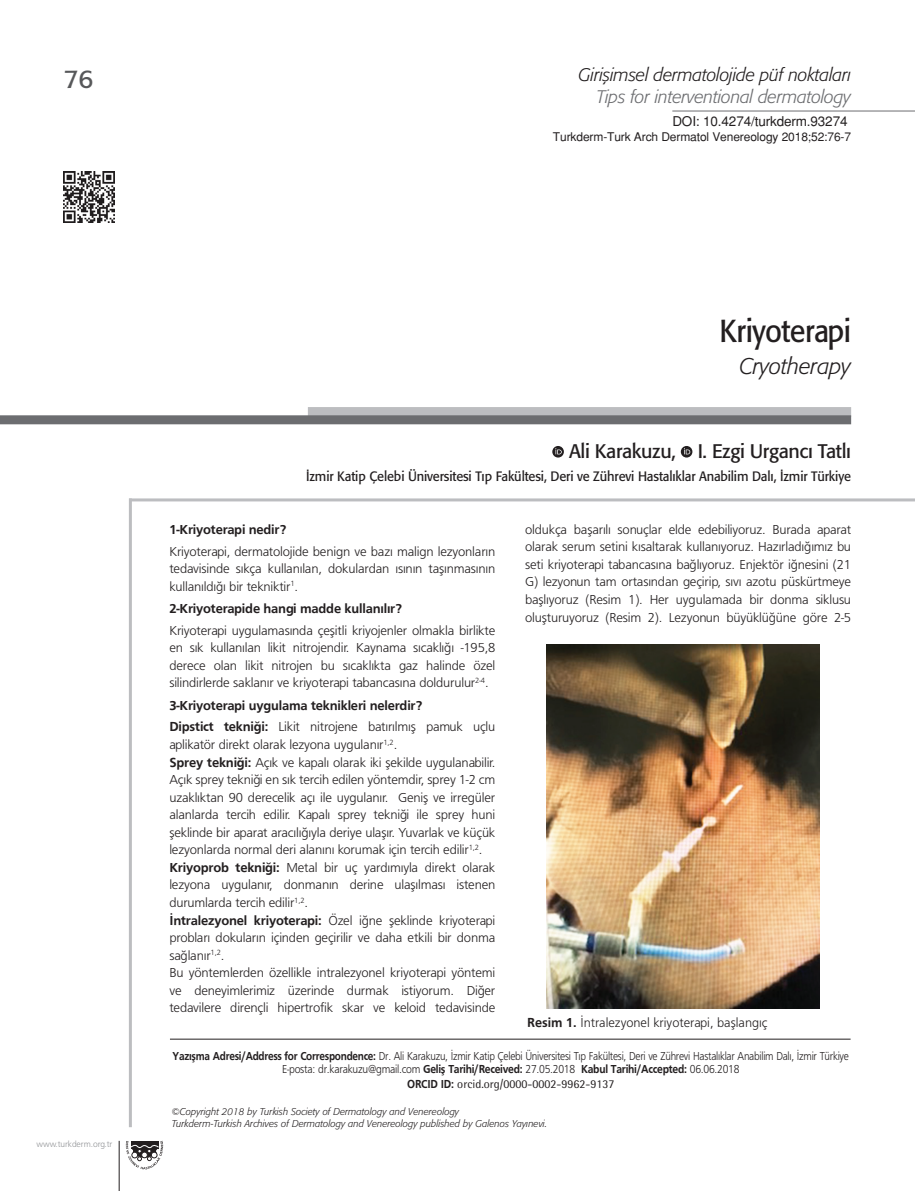
<style>
.page{position:relative;width:915px;height:1191px;background:#fff}
.page>*{position:absolute;margin:0;border:0;box-sizing:border-box;transform-origin:0 0}
.t1{font:31.5px "Formata Tr";letter-spacing:-.02em;color:#231f20;scale:.92 1}
.t2{font:25.5px "Formata Tr";color:#57585a}
.t3{font:22.5px "Formata Light Ita Tr";letter-spacing:-.01em;color:#231f20}
.t4{font:19.5px "Formata Tr";letter-spacing:-.02em;color:#231f20}
.t5{font:18px "Formata Light Ita Tr";letter-spacing:-.015em;color:#231f20}
.t6{font:18px "Formata Light Ita Tr";letter-spacing:-.015em;color:#6c6d70}
.t7{font:13.5px/17.5px "Frugal Normal Tr";letter-spacing:-.015em;color:#231f20;text-align:justify}
.t8{font:13.5px "Frugal Bold Tr";letter-spacing:-.015em;color:#231f20}
.t9{font:13.5px "Formata Tr";letter-spacing:-.01em;color:#231f20;scale:.95 1}
.t10{font:13.5px "Helvetica Normal Tr";letter-spacing:-.01em;color:#231f20}
.t11{font:12px/13.5px "Frugal Normal Tr";letter-spacing:-.025em;color:#231f20;text-align:center;scale:.87 1}
.t12{font:12px "Helvetica Normal Tr";letter-spacing:-.01em;color:#231f20}
.t13{font:12px "Rotis Semi Sans Std";color:#231f20}
.t14{font:9.75px/11.2px "Formata Light Ita Tr";color:#231f20}
.t15{font:9px "Frugal Normal Tr";letter-spacing:-.01em;color:#939598}
.s1{font-family:"Frugal Bold Tr"}
</style>
<div class="page">
<hr style="left:129px;top:498px;width:3px;height:629px;background:#bcbdc0">
<hr style="left:129px;top:498px;width:785px;height:3px;background:#bcbdc0">
<div style="left:308px;top:407px;width:542px;height:10px;background:#bcbdc0"></div>
<div style="left:0;top:415px;width:850px;height:9px;background:#6c6d70"></div>
<hr style="left:170px;top:1038px;width:680px;height:1px;background:#231f20">
<img style="left:64px;top:172px;width:51px;height:51px">
<img style="left:546px;top:645px;width:273px;height:363px">
<svg style="left:552px;top:446px;width:11px;height:11px"></svg>
<svg style="left:555px;top:448px;width:6px;height:6px"></svg>
<svg style="left:680px;top:446px;width:12px;height:11px"></svg>
<svg style="left:683px;top:448px;width:7px;height:6px"></svg>
<hr style="left:672px;top:111px;width:242px;height:1px;background:#6c6d70">
<svg style="left:126px;top:1140px;width:37px;height:29px"></svg>
<hr style="left:119px;top:1140px;width:1px;height:51px;background:#231f20">
<h2 class="t2" style="left:64px;top:64px;width:31px">76</h2>
<h3 class="t5" style="left:578px;top:64px;width:274px">Girişimsel dermatolojide püf noktaları</h3>
<h3 class="t6" style="left:596px;top:86px;width:256px">Tips for interventional dermatology</h3>
<p class="t10" style="left:672px;top:114px;width:177px">DOI: 10.4274/turkderm.93274</p>
<p class="t12" style="left:552px;top:129px;width:299px">Turkderm-Turk Arch Dermatol Venereology 2018;52:76-7</p>
<p class="t15" style="left:37px;top:1139px;width:77px">www.turkderm.org.tr</p>
<h1 class="t1" style="left:719px;top:311px;width:144px">Kriyoterapi</h1>
<h3 class="t3" style="left:739px;top:353px;width:113px">Cryotherapy</h3>
<h3 class="t4" style="left:569px;top:439px;width:283px">Ali Karakuzu, I. Ezgi Urgancı Tatlı</h3>
<p class="t9" style="left:306px;top:467px;width:575px">İzmir Katip Çelebi Üniversitesi Tıp Fakültesi, Deri ve Zührevi Hastalıklar Anabilim Dalı, İzmir Türkiye</p>
<p class="t8" style="left:169px;top:521px;width:118px">1-Kriyoterapi nedir?</p>
<p class="t7" style="left:169px;top:542px;width:327px">Kriyoterapi, dermatolojide benign ve bazı malign lezyonların tedavisinde sıkça kullanılan, dokulardan ısının taşınmasının kullanıldığı bir tekniktir<sup>1</sup>.</p>
<p class="t8" style="left:169px;top:600px;width:234px">2-Kriyoterapide hangi madde kullanılır?</p>
<p class="t7" style="left:169px;top:621px;width:327px">Kriyoterapi uygulamasında çeşitli kriyojenler olmakla birlikte en sık kullanılan likit nitrojendir. Kaynama sıcaklığı -195,8 derece olan likit nitrojen bu sıcaklıkta gaz halinde özel silindirlerde saklanır ve kriyoterapi tabancasına doldurulur<sup>2-4</sup>.</p>
<p class="t8" style="left:169px;top:697px;width:254px">3-Kriyoterapi uygulama teknikleri nelerdir?</p>
<p class="t7" style="left:169px;top:718px;width:327px;text-align:left"><span class="s1">Dipstict tekniği:</span> Likit nitrojene batırılmış pamuk uçlu aplikatör direkt olarak lezyona uygulanır<sup>1,2</sup>.<br><span class="s1">Sprey tekniği:</span> Açık ve kapalı olarak iki şekilde uygulanabilir.<br>Açık sprey tekniği en sık tercih edilen yöntemdir, sprey 1-2 cm uzaklıktan 90 derecelik açı ile uygulanır. Geniş ve irregüler alanlarda tercih edilir. Kapalı sprey tekniği ile sprey huni şeklinde bir aparat aracılığıyla deriye ulaşır. Yuvarlak ve küçük lezyonlarda normal deri alanını korumak için tercih edilir<sup>1,2</sup>.<br><span class="s1">Kriyoprob tekniği:</span> Metal bir uç yardımıyla direkt olarak lezyona uygulanır, donmanın derine ulaşılması istenen durumlarda tercih edilir<sup>1,2</sup>.<br><span class="s1">İntralezyonel kriyoterapi:</span> Özel iğne şeklinde kriyoterapi probları dokuların içinden geçirilir ve daha etkili bir donma sağlanır<sup>1,2</sup>.<br>Bu yöntemlerden özellikle intralezyonel kriyoterapi yöntemi ve deneyimlerimiz üzerinde durmak istiyorum. Diğer tedavilere dirençli hipertrofik skar ve keloid tedavisinde</p>
<p class="t7" style="left:525px;top:520px;width:327px">oldukça başarılı sonuçlar elde edebiliyoruz. Burada aparat olarak serum setini kısaltarak kullanıyoruz. Hazırladığımız bu seti kriyoterapi tabancasına bağlıyoruz. Enjektör iğnesini (21<br>G) lezyonun tam ortasından geçirip, sıvı azotu püskürtmeye başlıyoruz (Resim 1). Her uygulamada bir donma siklusu oluşturuyoruz (Resim 2). Lezyonun büyüklüğüne göre 2-5</p>
<p class="t7" style="left:527px;top:1013px;width:242px"><span class="s1">Resim 1.</span> İntralezyonel kriyoterapi, başlangıç</p>
<p class="t11" style="left:172px;top:1048px;width:778px"><span class="s1">Yazışma Adresi/Address for Correspondence:</span> Dr. Ali Karakuzu, İzmir Katip Çelebi Üniversitesi Tıp Fakültesi, Deri ve Zührevi Hastalıklar Anabilim Dalı, İzmir Türkiye<br>E-posta: dr.karakuzu@gmail.com <span class="s1">Geliş Tarihi/Received:</span> 27.05.2018 <span class="s1">Kabul Tarihi/Accepted:</span> 06.06.2018</p>
<p class="t13" style="left:407px;top:1077px;width:208px"><span class="s1">ORCID ID:</span> orcid.org/0000-0002-9962-9137</p>
<p class="t14" style="left:172px;top:1106px;width:376px">©Copyright 2018 by Turkish Society of Dermatology and Venereology<br>Turkderm-Turkish Archives of Dermatology and Venereology published by Galenos Yayınevi.</p>
</div>
